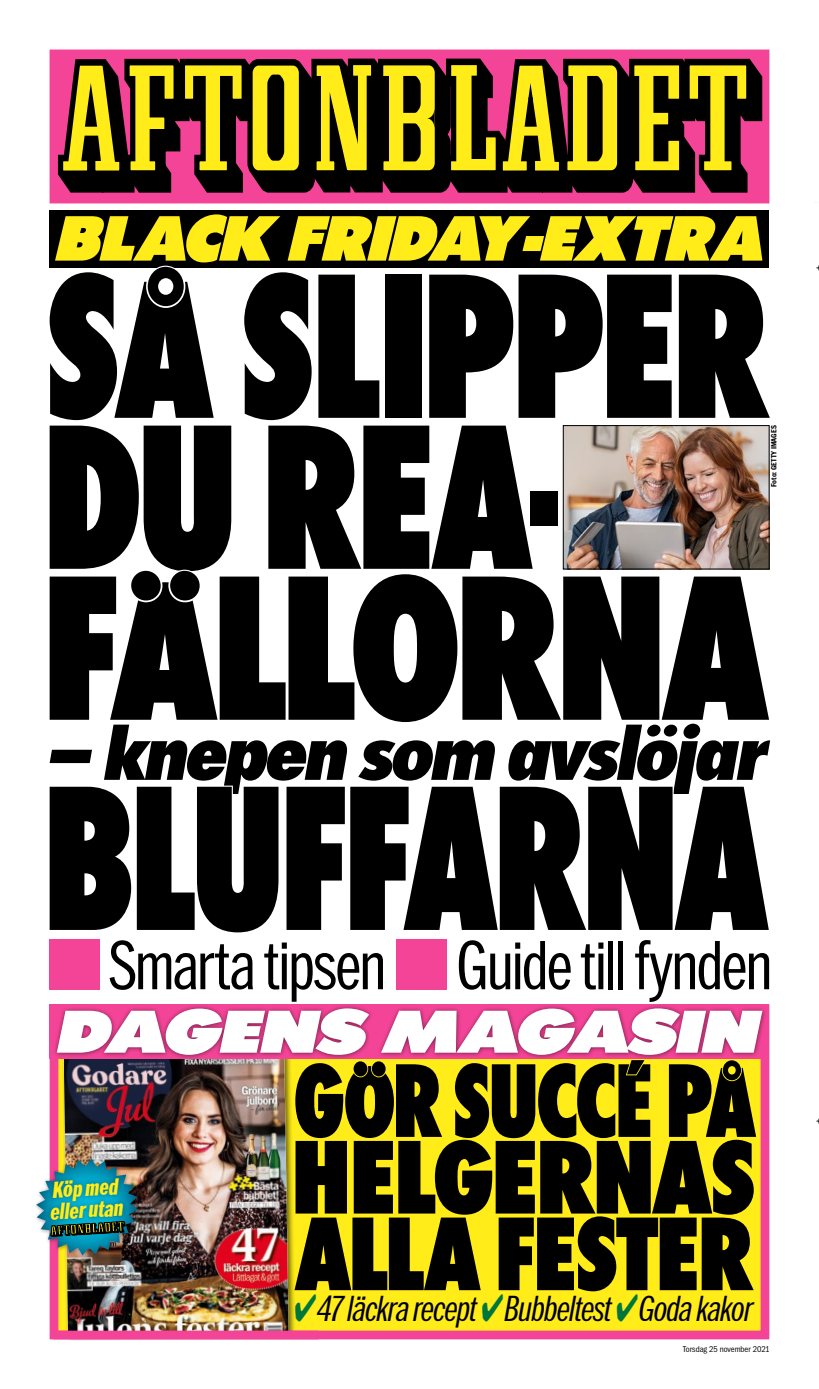
<style>
.page{position:relative;width:819px;height:1389px;background:#fff}
.page>*{position:absolute;margin:0;border:0;box-sizing:border-box;transform-origin:0 0}
.t1{font:189.96px/150.9px "Futura Lop For AB";letter-spacing:-.015em;color:#000;scale:.87 1}
.t2{font:189.96px "Futura Lop For AB";letter-spacing:-.015em;color:#000;scale:.82 1}
.t3{font:96.34px/76.6px "Futura Lop For AB";letter-spacing:-.015em;color:#000;text-align:justify;scale:.87 1}
.t4{font:italic 73.24px "Futura Lop For AB";letter-spacing:-.01em;color:#000;scale:1.09 1}
.t5{font:300 72.27px "Franklin G Cond For AB";letter-spacing:-.035em;color:#000}
.t6{font:italic 900 62.12px "Futura AB Headline";color:#ffec18;scale:.96 1}
.t7{font:italic 900 58.71px "Futura AB Headline";letter-spacing:-.005em;color:#fff;scale:1.18 1}
.t8{font:italic 300 37.8px "Franklin G Cond For AB";letter-spacing:-.025em;color:#000}
.t9{font:italic 900 24.24px/21.7px "Franklin G Cond For AB";color:#ffec18}
.t10{font:300 8.75px "Franklin G Narrow For AB";color:#000}
.t11{font:700 7.88px "Franklin G Narrow For AB";color:#000}
.s1{font-size:180.42px}
.s2{font-size:182.35px}
.s3{color:#f34497}
.s4{font-size:92.49px}
.s5{font-size:91.52px}
.s6{color:#00763b}
</style>
<div class="page">
<div style="left:50px;top:50px;width:718px;height:153px;background:#f34497"></div>
<svg style="left:57px;top:58px;width:706px;height:135px;background:#725719"></svg>
<div style="left:50px;top:1005px;width:719px;height:334px;background:#ffec18;border:9px solid #f34497"></div>
<div style="left:61px;top:1049px;width:234px;height:292px;background:#000;opacity:.55"></div>
<img style="left:64px;top:1060px;width:224px;height:271px">
<div style="left:53px;top:1004px;width:714px;height:56px;background:#000;opacity:.55"></div>
<div style="left:50px;top:210px;width:719px;height:58px;background:#000"></div>
<div style="left:53px;top:1331px;width:266px;height:8px;background:#f34497"></div>
<div style="left:33px;top:1156px;width:109px;height:103px;background:#000;opacity:.4"></div>
<img style="left:36px;top:1159px;width:102px;height:96px">
<img style="left:565px;top:427px;width:202px;height:140px">
<div style="left:563px;top:425px;width:206px;height:144px;border:1px solid #000"></div>
<h3 class="t6" style="left:54px;top:206px;width:744px">BLACK FRIDAY-EXTRA</h3>
<h1 class="t1" style="left:44px;top:272px;width:835px">S<span class="s1">Å</span> SLIPPER<br>DU REA-<br>F<span class="s2">Ä</span>LLORNA</h1>
<h3 class="t4" style="left:50px;top:707px;width:657px">– knepen som avslöjar</h3>
<p class="t11" style="left:769px;top:487px;width:63px;rotate:-90deg">Foto: GETTY IMAGES</p>
<h1 class="t2" style="left:45px;top:742px;width:884px">BLUFFARNA</h1>
<h3 class="t5" style="left:47px;top:929px;width:727px"><span class="s3">■</span>Smarta tipsen <span class="s3">■</span>Guide till fynden</h3>
<h3 class="t7" style="left:55px;top:1001px;width:594px">DAGENS MAGASIN</h3>
<p class="t9" style="left:49px;top:1179px;width:74px;rotate:-3deg">Köp med eller utan</p>
<h2 class="t3" style="left:292px;top:1063px;width:534px">G<span class="s4">Ö</span>R SUCCÉ P<span class="s5">Å </span>HELGERNAS ALLA FESTER</h2>
<p class="t8" style="left:294px;top:1289px;width:460px"><span class="s6">✔</span>47 läckra recept <span class="s6">✔</span>Bubbeltest <span class="s6">✔</span>Goda kakor</p>
<p class="t10" style="left:682px;top:1345px;width:88px">Torsdag 25 november 2021</p>
</div>
